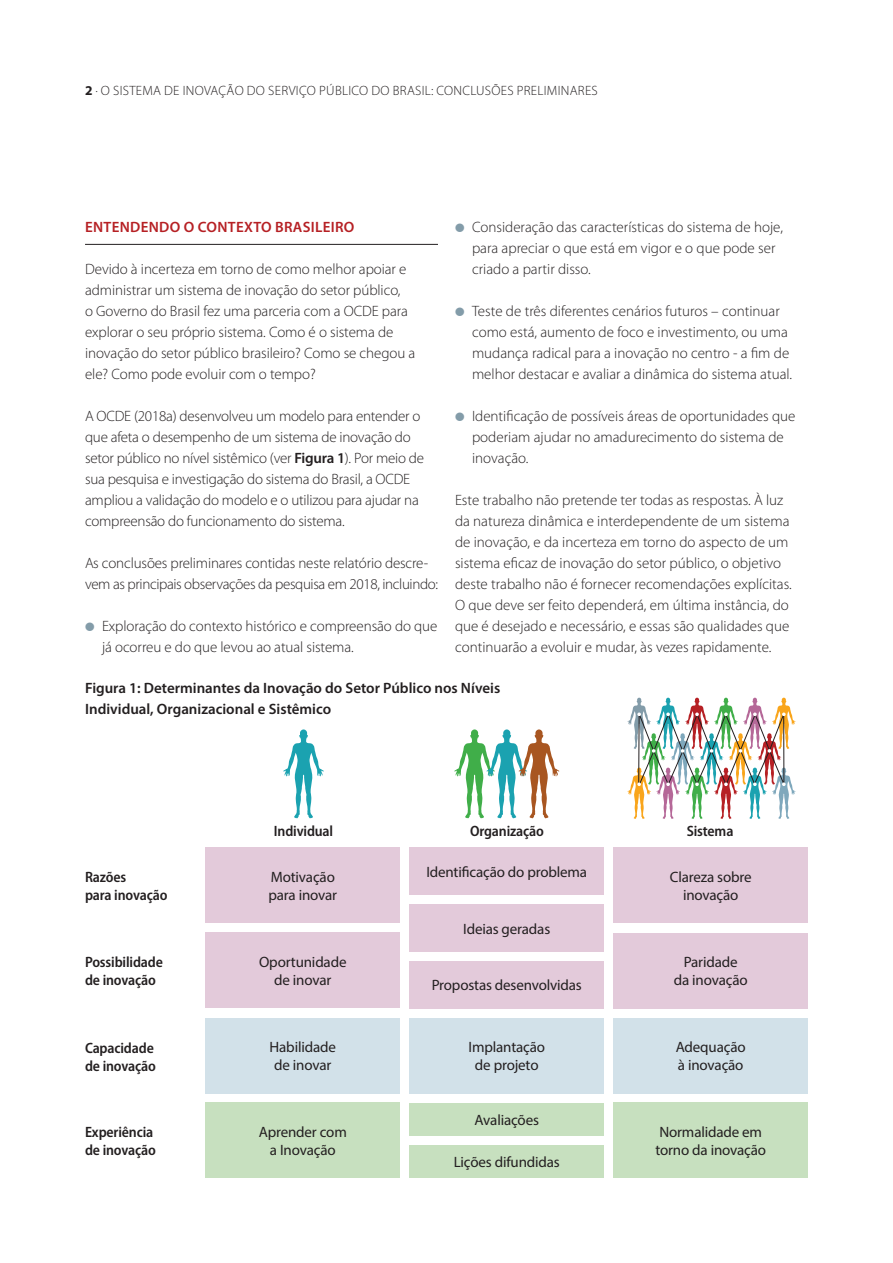
<style>
.page{position:relative;width:893px;height:1263px;background:#fff}
.page>*{position:absolute;margin:0;border:0;box-sizing:border-box;transform-origin:0 0}
.Indented_text_1{font:300 15px/21px "Myriad Pro";letter-spacing:-.005em;color:#231f20}
.t1{font:15px/18px "Myriad Pro";letter-spacing:-.01em;color:#231f20;text-align:center}
.t2{font:600 semi-condensed 15px/18px "Myriad Pro";letter-spacing:-.01em;color:#231f20}
.t3{font:600 15px/21px "Myriad Pro";color:#231f20}
.Heading_2{font:600 15px "Myriad Pro";letter-spacing:.02em;color:#b62024}
.t4{font:300 13.5px "Myriad Pro";letter-spacing:.02em;color:#231f20}
.s1{font-weight:700}
.s2{font-weight:600}
.s3{color:#839ca9}
</style>
<div class="page">
<hr style="left:85px;top:244px;width:353px;height:1px;background:#231f20">
<div style="left:206px;top:847px;width:194px;height:76px;background:#e3cada"></div>
<div style="left:206px;top:933px;width:194px;height:75px;background:#e3cada"></div>
<div style="left:206px;top:1018px;width:194px;height:75px;background:#d2e1e9"></div>
<div style="left:410px;top:1018px;width:194px;height:75px;background:#d2e1e9"></div>
<div style="left:206px;top:1102px;width:194px;height:76px;background:#c7e0bf"></div>
<div style="left:410px;top:847px;width:194px;height:48px;background:#e3cada"></div>
<div style="left:410px;top:904px;width:194px;height:48px;background:#e3cada"></div>
<div style="left:410px;top:961px;width:194px;height:47px;background:#e3cada"></div>
<div style="left:410px;top:1145px;width:194px;height:33px;background:#c7e0bf"></div>
<div style="left:410px;top:1103px;width:194px;height:32px;background:#c7e0bf"></div>
<div style="left:613px;top:847px;width:195px;height:76px;background:#e3cada"></div>
<div style="left:613px;top:933px;width:195px;height:75px;background:#e3cada"></div>
<div style="left:613px;top:1018px;width:195px;height:76px;background:#d2e1e9"></div>
<div style="left:613px;top:1102px;width:195px;height:76px;background:#c7e0bf"></div>
<svg style="left:283px;top:729px;width:41px;height:89px"></svg>
<svg style="left:454px;top:729px;width:106px;height:89px"></svg>
<svg style="left:627px;top:698px;width:169px;height:121px"></svg>
<p class="t4" style="left:85px;top:83px;width:514px"><span class="s1">2</span> . O SISTEMA DE INOVAÇÃO DO SERVIÇO PÚBLICO DO BRASIL: CONCLUSÕES PRELIMINARES</p>
<p class="Heading_2" style="left:85px;top:217px;width:271px">ENTENDENDO O CONTEXTO BRASILEIRO</p>
<p class="Indented_text_1" style="left:85px;top:258px;width:332px">Devido à incerteza em torno de como melhor apoiar e administrar um sistema de inovação do setor público,<br>o Governo do Brasil fez uma parceria com a OCDE para explorar o seu próprio sistema. Como é o sistema de inovação do setor público brasileiro? Como se chegou a ele? Como pode evoluir com o tempo?</p>
<p class="Indented_text_1" style="left:85px;top:405px;width:341px">A OCDE (2018a) desenvolveu um modelo para entender o que afeta o desempenho de um sistema de inovação do setor público no nível sistêmico (ver <span class="s2">Figura 1</span>). Por meio de sua pesquisa e investigação do sistema do Brasil, a OCDE ampliou a validação do modelo e o utilizou para ajudar na compreensão do funcionamento do sistema.</p>
<p class="Indented_text_1" style="left:85px;top:552px;width:354px">As conclusões preliminares contidas neste relatório descre&shy;vem as principais observações da pesquisa em 2018, incluindo:</p>
<p class="Indented_text_1" style="left:102px;top:615px;width:337px;text-indent:-17px"><span class="s3">●</span> Exploração do contexto histórico e compreensão do que já ocorreu e do que levou ao atual sistema.</p>
<p class="Indented_text_1" style="left:472px;top:216px;width:312px;text-indent:-17px"><span class="s3">●</span> Consideração das características do sistema de hoje, para apreciar o que está em vigor e o que pode ser criado a partir disso.</p>
<p class="Indented_text_1" style="left:472px;top:300px;width:322px;text-indent:-17px"><span class="s3">●</span> Teste de três diferentes cenários futuros – continuar como está, aumento de foco e investimento, ou uma mudança radical para a inovação no centro - a fim de melhor destacar e avaliar a dinâmica do sistema atual.</p>
<p class="Indented_text_1" style="left:472px;top:405px;width:325px;text-indent:-17px"><span class="s3">●</span> Identificação de possíveis áreas de oportunidades que poderiam ajudar no amadurecimento do sistema de inovação.</p>
<p class="Indented_text_1" style="left:455px;top:489px;width:338px">Este trabalho não pretende ter todas as respostas. À luz da natureza dinâmica e interdependente de um sistema de inovação, e da incerteza em torno do aspecto de um sistema eficaz de inovação do setor público, o objetivo deste trabalho não é fornecer recomendações explícitas.<br>O que deve ser feito dependerá, em última instância, do que é desejado e necessário, e essas são qualidades que continuarão a evoluir e mudar, às vezes rapidamente.</p>
<p class="t3" style="left:85px;top:677px;width:417px">Figura 1: Determinantes da Inovação do Setor Público nos Níveis<br>Individual, Organizacional e Sistêmico</p>
<p class="t2" style="left:274px;top:822px;width:61px">Individual</p>
<p class="t2" style="left:470px;top:822px;width:75px">Organização</p>
<p class="t2" style="left:687px;top:822px;width:48px">Sistema</p>
<p class="t2" style="left:85px;top:868px;width:84px">Razões<br>para inovação</p>
<p class="t1" style="left:268px;top:867px;width:70px;text-align:left">Motivação para inovar</p>
<p class="t1" style="left:426px;top:863px;width:162px">Identificação do problema</p>
<p class="t1" style="left:670px;top:867px;width:83px">Clareza sobre inovação</p>
<p class="t1" style="left:463px;top:919px;width:89px">Ideias geradas</p>
<p class="t2" style="left:85px;top:953px;width:79px">Possibilidade de inovação</p>
<p class="t1" style="left:259px;top:953px;width:89px">Oportunidade de inovar</p>
<p class="t1" style="left:432px;top:976px;width:152px">Propostas desenvolvidas</p>
<p class="t1" style="left:674px;top:953px;width:75px">Paridade<br>da inovação</p>
<p class="t2" style="left:85px;top:1039px;width:72px">Capacidade de inovação</p>
<p class="t1" style="left:270px;top:1038px;width:68px">Habilidade de inovar</p>
<p class="t1" style="left:468px;top:1038px;width:78px">Implantação de projeto</p>
<p class="t1" style="left:676px;top:1038px;width:71px;text-align:left">Adequação à inovação</p>
<p class="t2" style="left:85px;top:1123px;width:72px">Experiência de inovação</p>
<p class="t1" style="left:259px;top:1122px;width:90px">Aprender com a Inovação</p>
<p class="t1" style="left:474px;top:1110px;width:66px">Avaliações</p>
<p class="t1" style="left:454px;top:1153px;width:108px">Lições difundidas</p>
<p class="t1" style="left:655px;top:1122px;width:112px;text-align:left">Normalidade em torno da inovação</p>
</div>
